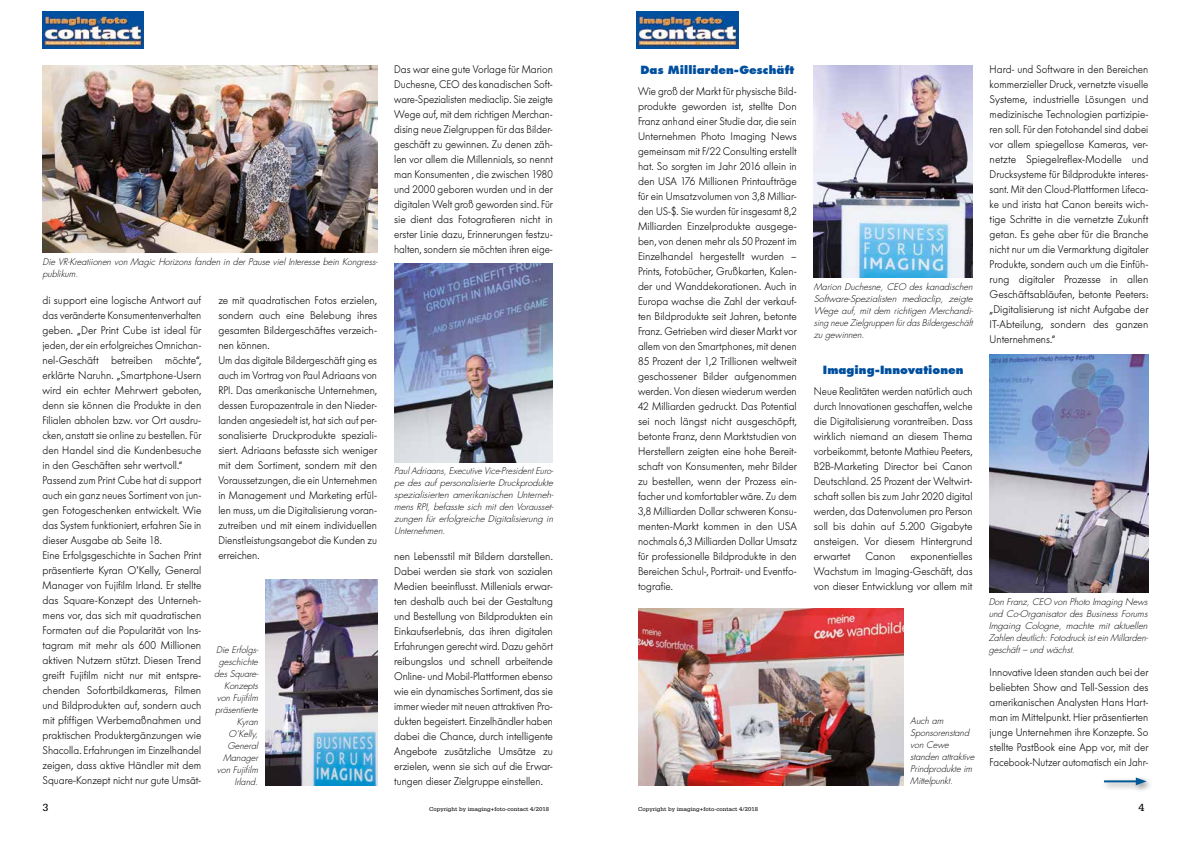
<style>
.page{position:relative;width:1191px;height:842px;background:#fff}
.page>*{position:absolute;margin:0;border:0;box-sizing:border-box;transform-origin:0 0}
.t1{font:300 11px/15px "Futura BQ";color:#000;text-align:justify}
.t2{font:300 11px/15px "Futura BQ";color:#000;text-align:justify;scale:.95 1}
.t3{font:300 11px/15px "Futura BQ";color:#000;text-align:justify;scale:.94 1}
.t4{font:300 11px/15px "Futura BQ";color:#000;text-align:justify;scale:.93 1}
.t5{font:800 11px "Futura";letter-spacing:.005em;color:#004f9f}
.t6{font:11px "Serifa";color:#000}
.t7{font:italic 300 9px/12px "Futura";color:#000;text-align:justify}
.t8{font:6px "Serifa";color:#000}
</style>
<div class="page">
<img style="left:43px;top:65px;width:334px;height:187px">
<img style="left:265px;top:579px;width:112px;height:206px">
<img style="left:394px;top:264px;width:159px;height:198px">
<img style="left:814px;top:65px;width:158px;height:213px">
<img style="left:989px;top:354px;width:159px;height:238px">
<img style="left:638px;top:608px;width:265px;height:177px">
<div style="left:1101px;top:775px;width:53px;height:19px;background:#000;opacity:.5"></div>
<hr style="left:1104px;top:780px;width:35px;height:2px;background:#005a97">
<svg style="left:1135px;top:777px;width:11px;height:8px"></svg>
<img style="left:637px;top:11px;width:101px;height:37px">
<img style="left:43px;top:11px;width:101px;height:37px">
<p class="t7" style="left:43px;top:256px;width:337px">Die VR-Kreatiionen von Magic Horizons fanden in der Pause viel Interesse bein Kongress&shy;publikum.</p>
<p class="t1" style="left:43px;top:293px;width:160px;text-align:left">di support eine logische Antwort auf das veränderte Konsumentenverhalten geben. „Der Print Cube ist ideal für jeden, der ein erfolgreiches Omnichan&shy;nel-Geschäft betreiben möchte“, erklärte Naruhn. „Smartphone-Usern wird ein echter Mehrwert geboten, denn sie können die Produkte in den Filialen abholen bzw. vor Ort ausdru&shy;cken, anstatt sie online zu bestellen. Für den Handel sind die Kundenbesuche in den Geschäften sehr wertvoll.“ Passend zum Print Cube hat di support auch ein ganz neues Sortiment von jun&shy;gen Fotogeschenken entwickelt. Wie das System funktioniert, erfahren Sie in dieser Ausgabe ab Seite 18.<br>Eine Erfolgsgeschichte in Sachen Print präsentierte Kyran O’Kelly, General Manager von Fujifilm Irland. Er stellte das Square-Konzept des Unterneh&shy;mens vor, das sich mit quadratischen Formaten auf die Popularität von Ins&shy;tagram mit mehr als 600 Millionen aktiven Nutzern stützt. Diesen Trend greift Fujifilm nicht nur mit entspre&shy;chenden Sofortbildkameras, Filmen und Bildprodukten auf, sondern auch mit pfiffigen Werbemaßnahmen und praktischen Produktergänzungen wie Shacolla. Erfahrungen im Einzelhandel zeigen, dass aktive Händler mit dem Square-Konzept nicht nur gute Umsät-</p>
<p class="t1" style="left:218px;top:293px;width:160px;text-align:left">ze mit quadratischen Fotos erzielen, sondern auch eine Belebung ihres gesamten Bildergeschäftes verzeich&shy;nen können.<br>Um das digitale Bildergeschäft ging es auch im Vortrag von Paul Adriaans von RPI. Das amerikanische Unternehmen, dessen Europazentrale in den Nieder&shy;landen angesiedelt ist, hat sich auf per&shy;sonalisierte Druckprodukte speziali&shy;siert. Adriaans befasste sich weniger mit dem Sortiment, sondern mit den Voraussetzungen, die ein Unternehmen in Management und Marketing erfül&shy;len muss, um die Digitalisierung voran&shy;zutreiben und mit einem individuellen Dienstleistungsangebot die Kunden zu erreichen.</p>
<p class="t7" style="left:214px;top:644px;width:46px;text-align:right">Die Erfolgs&shy;geschichte des Square-<br>Konzepts von Fujifilm präsentierte<br>Kyran<br>O’Kelly,<br>General<br>Manager von Fujifilm<br>Irland.</p>
<p class="t2" style="left:394px;top:62px;width:169px">Das war eine gute Vorlage für Marion Duchesne, CEO des kanadischen Soft&shy;ware-Spezialisten mediaclip. Sie zeigte Wege auf, mit dem richtigen Merchan&shy;dising neue Zielgruppen für das Bilder&shy;geschäft zu gewinnen. Zu denen zäh&shy;len vor allem die Millennials, so nennt man Konsumenten , die zwischen 1980 und 2000 geboren wurden und in der digitalen Welt groß geworden sind. Für sie dient das Fotografieren nicht in erster Linie dazu, Erinnerungen festzu&shy;halten, sondern sie möchten ihren eige-</p>
<p class="t7" style="left:394px;top:465px;width:161px">Paul Adriaans, Executive Vice-President Euro&shy;pe des auf personalisierte Druckprodukte spezialisierten amerikanischen Unterneh&shy;mens RPI, befasste sich mit den Vorausset&shy;zungen für erfolgreiche Digitalisierung in Unternehmen.</p>
<p class="t1" style="left:394px;top:549px;width:160px">nen Lebensstil mit Bildern darstellen.<br>Dabei werden sie stark von sozialen Medien beeinflusst. Millenials erwar&shy;ten deshalb auch bei der Gestaltung und Bestellung von Bildprodukten ein Einkaufserlebnis, das ihren digitalen Erfahrungen gerecht wird. Dazu gehört reibungslos und schnell arbeitende Online- und Mobil-Plattformen ebenso wie ein dynamisches Sortiment, das sie immer wieder mit neuen attraktiven Pro&shy;dukten begeistert. Einzelhändler haben dabei die Chance, durch intelligente Angebote zusätzliche Umsätze zu erzielen, wenn sie sich auf die Erwar&shy;tungen dieser Zielgruppe einstellen.</p>
<p class="t5" style="left:640px;top:63px;width:155px">Das Milliarden-Geschäft</p>
<p class="t3" style="left:638px;top:84px;width:170px">Wie groß der Markt für physische Bild&shy;produkte geworden ist, stellte Don Franz anhand einer Studie dar, die sein Unternehmen Photo Imaging News gemeinsam mit F/22 Consulting erstellt hat. So sorgten im Jahr 2016 allein in den USA 176 Millionen Printaufträge für ein Umsatzvolumen von 3,8 Milliar&shy;den US-$. Sie wurden für insgesamt 8,2<br>Milliarden Einzelprodukte ausgege&shy;ben, von denen mehr als 50 Prozent im Einzelhandel hergestellt wurden – Prints, Fotobücher, Grußkarten, Kalen&shy;der und Wanddekorationen. Auch in Europa wachse die Zahl der verkauf&shy;ten Bildprodukte seit Jahren, betonte Franz. Getrieben wird dieser Markt vor allem von den Smartphones, mit denen 85 Prozent der 1,2 Trillionen weltweit geschossener Bilder aufgenommen werden. Von diesen wiederum werden 42 Milliarden gedruckt. Das Potential sei noch längst nicht ausgeschöpft, betonte Franz, denn Marktstudien von Herstellern zeigten eine hohe Bereit&shy;schaft von Konsumenten, mehr Bilder zu bestellen, wenn der Prozess ein&shy;facher und komfortabler wäre. Zu dem 3,8 Milliarden Dollar schweren Konsu&shy;menten-Markt kommen in den USA nochmals 6,3 Milliarden Dollar Umsatz für professionelle Bildprodukte in den Bereichen Schul-, Portrait- und Eventfo&shy;tografie.</p>
<p class="t7" style="left:814px;top:281px;width:161px">Marion Duchesne, CEO des kanadischen Software-Spezialisten mediaclip, zeigte Wege auf, mit dem richtigen Merchandi&shy;sing neue Zielgruppen für das Bildergeschäft zu gewinnen.</p>
<p class="t5" style="left:823px;top:363px;width:142px">Imaging-Innovationen</p>
<p class="t4" style="left:814px;top:384px;width:172px">Neue Realitäten werden natürlich auch durch Innovationen geschaffen, welche die Digitalisierung vorantreiben. Dass wirklich niemand an diesem Thema vorbeikommt, betonte Mathieu Peeters, B2B-Marketing Director bei Canon Deutschland. 25 Prozent der Weltwirt&shy;schaft sollen bis zum Jahr 2020 digital werden, das Datenvolumen pro Person soll bis dahin auf 5.200 Gigabyte ansteigen. Vor diesem Hintergrund erwartet</p>
<p class="t1" style="left:814px;top:549px;width:160px;text-indent:97px">exponentielles Wachstum im Imaging-Geschäft, das von dieser Entwicklung vor allem mit</p>
<p class="t1" style="left:865px;top:549px;width:32px">Canon</p>
<p class="t7" style="left:910px;top:715px;width:66px;text-align:left">Auch am<br>Sponsorenstand von Cewe standen attraktive<br>Prindprodukte im<br>Mittelpunkt.</p>
<p class="t2" style="left:989px;top:62px;width:169px">Hard- und Software in den Bereichen kommerzieller Druck, vernetzte visuelle Systeme, industrielle Lösungen und medizinische Technologien partizipie&shy;ren soll. Für den Fotohandel sind dabei vor allem spiegellose Kameras, ver&shy;netzte Spiegelreflex-Modelle und Drucksysteme für Bildprodukte interes&shy;sant. Mit den Cloud-Plattformen Lifeca&shy;ke und irista hat Canon bereits wich&shy;tige Schritte in die vernetzte Zukunft getan. Es gehe aber für die Branche nicht nur um die Vermarktung digitaler Produkte, sondern auch um die Einfüh&shy;rung digitaler Prozesse in allen Geschäftsabläufen, betonte Peeters: „Digitalisierung ist nicht Aufgabe der IT-Abteilung, sondern des ganzen Unternehmens.“</p>
<p class="t7" style="left:988px;top:596px;width:161px">Don Franz, CEO von Photo Imaging News und Co-Organisator des Business Forums Imgaing Cologne, machte mit aktuellen Zahlen deutlich: Fotodruck ist ein Millarden&shy;geschäft – und wächst.</p>
<p class="t2" style="left:989px;top:665px;width:169px">Innovative Ideen standen auch bei der beliebten Show and Tell-Session des amerikanischen Analysten Hans Hart&shy;man im Mittelpunkt. Hier präsentierten junge Unternehmen ihre Konzepte. So stellte PastBook eine App vor, mit der Facebook-Nutzer automatisch ein Jahr-</p>
<p class="t6" style="left:43px;top:801px;width:8px">3</p>
<p class="t8" style="left:429px;top:805px;width:121px">Copyright by imaging+foto-contact 4/2018</p>
<p class="t8" style="left:638px;top:805px;width:121px">Copyright by imaging+foto-contact 4/2018</p>
<p class="t6" style="left:1138px;top:801px;width:8px">4</p>
</div>
